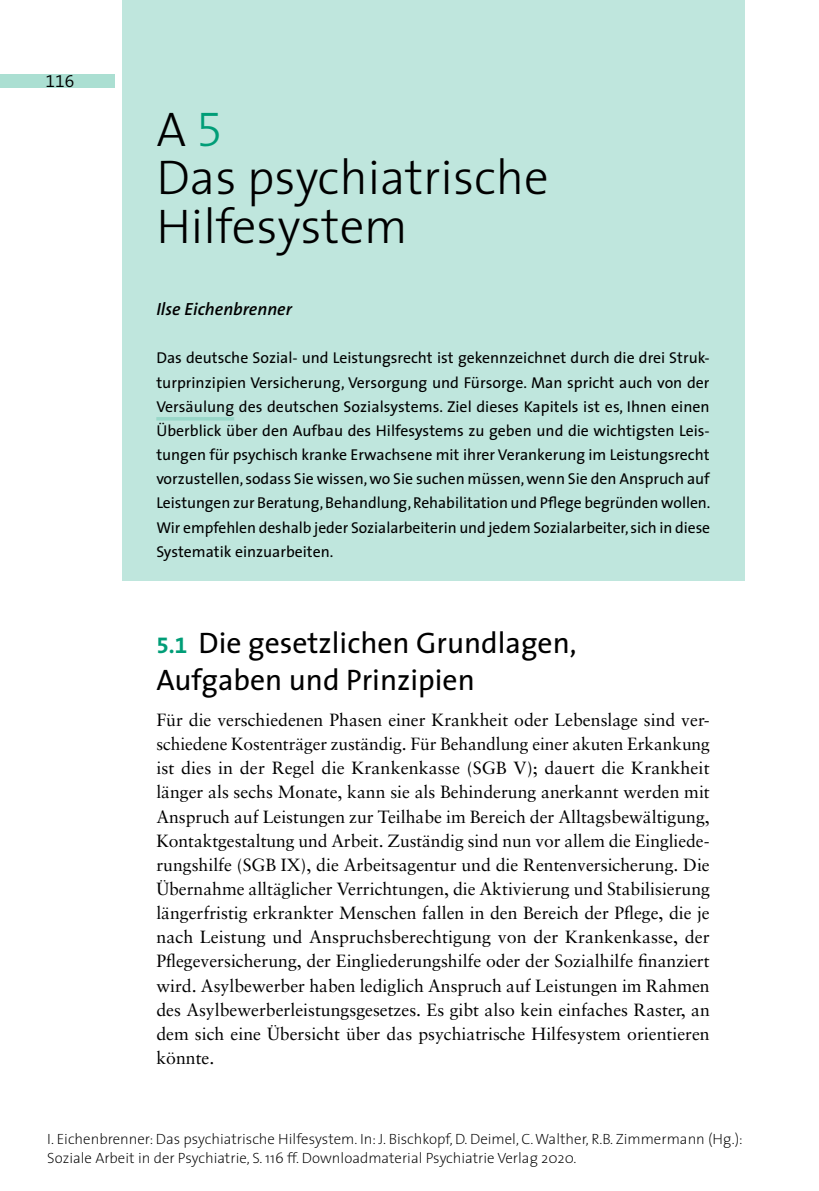
<style>
.page{position:relative;width:819px;height:1191px;background:#fff}
.page>*{position:absolute;margin:0;border:0;box-sizing:border-box;transform-origin:0 0}
.t1{font:300 49px/48.3px "The Sans";color:#000}
.t2{font:29.75px/36.2px "The Sans";color:#000}
.t3{font:17.68px/24.2px "Sabon";color:#000;text-align:justify}
.t4{font:italic 600 17.68px "The Sans";color:#000}
.t5{font:17.5px "The Sans Semi Light Expert";color:#000}
.t6{font:15.75px/24.2px "The Sans";color:#000;text-align:justify}
.t7{font:200 14.88px/19.2px "The Sans";color:#000}
.s1{font-family:"The Sans Light Expert";font-weight:400;color:#009d77}
.s2{font-family:"The Sans Bold Expert";font-size:22.75px;color:#009d77}
</style>
<div class="page">
<div style="left:122px;top:0;width:622px;height:581px;background:#bfe6dd"></div>
<div style="left:0;top:74px;width:114px;height:13px;background:#abdfd2"></div>
<hr style="left:156px;top:417px;width:78px;height:3px;background:#99d8c9">
<p class="t5" style="left:46px;top:67px;width:30px">116</p>
<h1 class="t1" style="left:156px;top:104px;width:394px">A<span class="s1">5<br></span>Das psychiatrische<br>Hilfesystem</h1>
<p class="t4" style="left:156px;top:294px;width:137px">Ilse Eichenbrenner</p>
<p class="t6" style="left:156px;top:345px;width:555px">Das deutsche Sozial- und Leistungsrecht ist gekennzeichnet durch die drei Struk&shy;turprinzipien Versicherung, Versorgung und Fürsorge. Man spricht auch von der Versäulung des deutschen Sozialsystems. Ziel dieses Kapitels ist es, Ihnen einen Überblick über den Aufbau des Hilfesystems zu geben und die wichtigsten Leis&shy;tungen für psychisch kranke Erwachsene mit ihrer Verankerung im Leistungsrecht vorzustellen, sodass Sie wissen, wo Sie suchen müssen, wenn Sie den Anspruch auf Leistungen zur Beratung, Behandlung, Rehabilitation und Pflege begründen wollen.<br>Wir empfehlen deshalb jeder Sozialarbeiterin und jedem Sozialarbeiter, sich in diese Systematik einzuarbeiten.</p>
<h2 class="t2" style="left:156px;top:624px;width:422px"><span class="s2">5.1</span> Die gesetzlichen Grundlagen,<br>Aufgaben und Prinzipien</h2>
<p class="t3" style="left:156px;top:707px;width:555px">Für die verschiedenen Phasen einer Krankheit oder Lebenslage sind ver&shy;schiedene Kostenträger zuständig. Für Behandlung einer akuten Erkankung ist dies in der Regel die Krankenkasse (SGB V); dauert die Krankheit länger als sechs Monate, kann sie als Behinderung anerkannt werden mit Anspruch auf Leistungen zur Teilhabe im Bereich der Alltagsbewältigung, Kontaktgestaltung und Arbeit. Zuständig sind nun vor allem die Eingliede&shy;rungshilfe (SGB IX), die Arbeitsagentur und die Rentenversicherung. Die Übernahme alltäglicher Verrichtungen, die Aktivierung und Stabilisierung längerfristig erkrankter Menschen fallen in den Bereich der Pflege, die je nach Leistung und Anspruchsberechtigung von der Krankenkasse, der Pflegeversicherung, der Eingliederungshilfe oder der Sozialhilfe finanziert wird. Asylbewerber haben lediglich Anspruch auf Leistungen im Rahmen des Asylbewerberleistungsgesetzes. Es gibt also kein einfaches Raster, an dem sich eine Übersicht über das psychiatrische Hilfesystem orientieren könnte.</p>
<p class="t7" style="left:47px;top:1129px;width:697px">I. Eichenbrenner: Das psychiatrische Hilfesystem. In: J. Bischkopf, D. Deimel, C. Walther, R.B. Zimmermann (Hg.):<br>Soziale Arbeit in der Psychiatrie, S. 116 ff. Downloadmaterial Psychiatrie Verlag 2020.</p>
</div>
